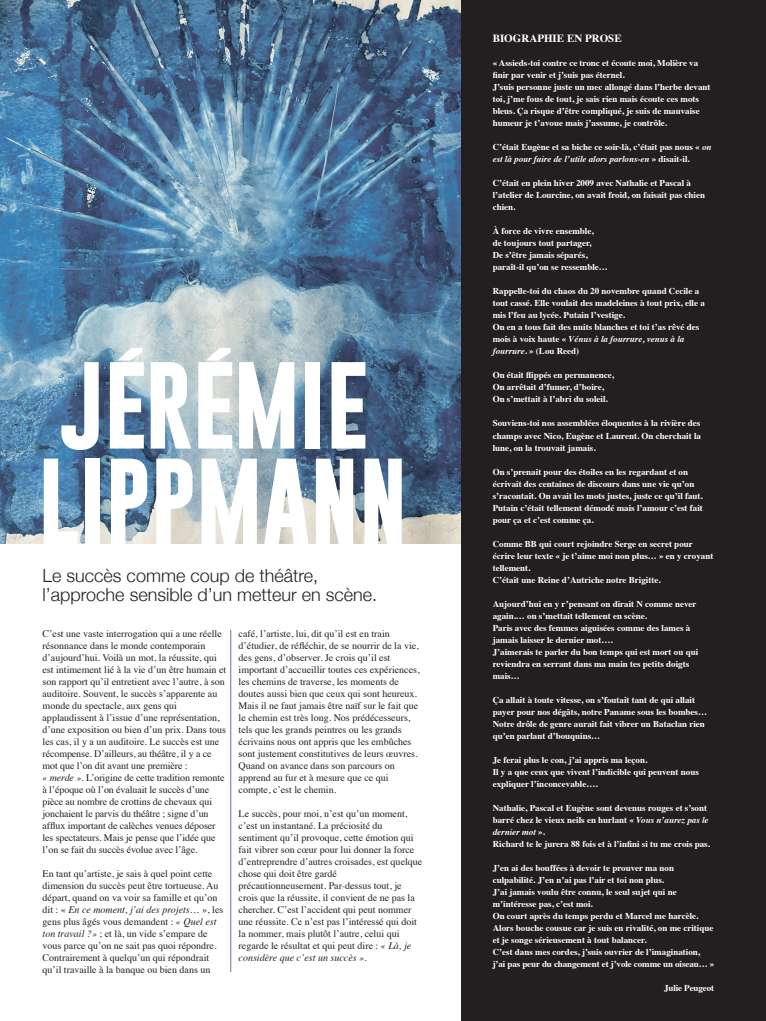
<style>
.page{position:relative;width:766px;height:1021px;background:#fff}
.page>*{position:absolute;margin:0;border:0;box-sizing:border-box;transform-origin:0 0}
.t1{font:700 88.4px/96.5px "Gobold";color:#fff}
.t2{font:300 18px/19px "Helvetica Neue";color:#231f20}
.t3{font:700 11px "Times";color:#fff}
.t4{font:10px/12px "Times";color:#231f20}
.t5{font:700 9px/12px "Times";color:#fff}
.s1{font-style:italic}
</style>
<div class="page">
<hr style="left:230px;top:629px;width:1px;height:342px;background:#637591">
<img style="left:0;top:0;width:461px;height:543px">
<div style="left:461px;top:0;width:304px;height:1020px;background:#231f20"></div>
<h1 class="t1" style="left:38px;top:357px;width:370px">JÉRÉMIE<br>LIPPMANN</h1>
<h2 class="t2" style="left:43px;top:565px;width:336px">Le succès comme coup de théâtre, l’approche sensible d’un metteur en scène.</h2>
<p class="t4" style="left:43px;top:627px;width:185px">C’est une vaste interrogation qui a une réelle résonnance dans le monde contemporain d’aujourd’hui. Voilà un mot, la réussite, qui est intimement lié à la vie d’un être humain et son rapport qu’il entretient avec l’autre, à son auditoire. Souvent, le succès s’apparente au monde du spectacle, aux gens qui applaudissent à l’issue d’une représentation, d’une exposition ou bien d’un prix. Dans tous les cas, il y a un auditoire. Le succès est une récompense. D’ailleurs, au théâtre, il y a ce mot que l’on dit avant une première :<br><span class="s1">« merde »</span>. L’origine de cette tradition remonte à l’époque où l’on évaluait le succès d’une pièce au nombre de crottins de chevaux qui jonchaient le parvis du théâtre ; signe d’un afflux important de calèches venues déposer les spectateurs. Mais je pense que l’idée que l’on se fait du succès évolue avec l’âge.</p>
<p class="t4" style="left:43px;top:867px;width:182px">En tant qu’artiste, je sais à quel point cette dimension du succès peut être tortueuse. Au départ, quand on va voir sa famille et qu’on dit : « <span class="s1">En ce moment, j’ai des projets</span>… », les gens plus âgés vous demandent : <span class="s1">« Quel est ton travail ?»</span> ; et là, un vide s’empare de vous parce qu’on ne sait pas quoi répondre.<br>Contrairement à quelqu’un qui répondrait qu’il travaille à la banque ou bien dans un</p>
<p class="t4" style="left:238px;top:627px;width:182px">café, l’artiste, lui, dit qu’il est en train d’étudier, de réfléchir, de se nourrir de la vie, des gens, d’observer. Je crois qu’il est important d’accueillir toutes ces expériences, les chemins de traverse, les moments de doutes aussi bien que ceux qui sont heureux.<br>Mais il ne faut jamais être naïf sur le fait que le chemin est très long. Nos prédécesseurs, tels que les grands peintres ou les grands écrivains nous ont appris que les embûches sont justement constitutives de leurs œuvres.<br>Quand on avance dans son parcours on apprend au fur et à mesure que ce qui compte, c’est le chemin.</p>
<p class="t4" style="left:238px;top:807px;width:185px">Le succès, pour moi, n’est qu’un moment, c’est un instantané. La préciosité du sentiment qu’il provoque, cette émotion qui fait vibrer son cœur pour lui donner la force d’entreprendre d’autres croisades, est quelque chose qui doit être gardé précautionneusement. Par-dessus tout, je crois que la réussite, il convient de ne pas la chercher. C’est l’accident qui peut nommer une réussite. Ce n’est pas l’intéressé qui doit la nommer, mais plutôt l’autre, celui qui regarde le résultat et qui peut dire : <span class="s1">« Là, je considère que c’est un succès ».</span></p>
<p class="t3" style="left:492px;top:28px;width:130px">BIOGRAPHIE EN PROSE</p>
<p class="t5" style="left:492px;top:56px;width:219px">« Assieds-toi contre ce tronc et écoute moi, Molière va finir par venir et j’suis pas éternel.<br>J’suis personne juste un mec allongé dans l’herbe devant toi, j’me fous de tout, je sais rien mais écoute ces mots bleus. Ça risque d’être compliqué, je suis de mauvaise humeur je t’avoue mais j’assume, je contrôle.</p>
<p class="t5" style="left:492px;top:140px;width:220px">C’était Eugène et sa biche ce soir-là, c’était pas nous « <span class="s1">on est là pour faire de l’utile alors parlons-en</span> » disait-il.</p>
<p class="t5" style="left:492px;top:176px;width:214px">C’était en plein hiver 2009 avec Nathalie et Pascal à l’atelier de Lourcine, on avait froid, on faisait pas chien chien.</p>
<p class="t5" style="left:492px;top:224px;width:117px">À force de vivre ensemble,<br>de toujours tout partager,<br>De s’être jamais séparés, paraît-il qu’on se ressemble…</p>
<p class="t5" style="left:492px;top:284px;width:213px">Rappelle-toi du chaos du 20 novembre quand Cecile a tout cassé. Elle voulait des madeleines à tout prix, elle a mis l’feu au lycée. Putain l’vestige.<br>On en a tous fait des nuits blanches et toi t’as rêvé des mois à voix haute « <span class="s1">Vénus à la fourrure, venus à la fourrure</span>. » (Lou Reed)</p>
<p class="t5" style="left:492px;top:368px;width:123px">On était flippés en permanence,<br>On arrêtait d’fumer, d’boire,<br>On s’mettait à l’abri du soleil.</p>
<p class="t5" style="left:492px;top:416px;width:210px;text-align:justify">Souviens-toi nos assemblées éloquentes à la rivière des champs avec Nico, Eugène et Laurent. On cherchait la lune, on la trouvait jamais.</p>
<p class="t5" style="left:492px;top:464px;width:212px">On s’prenait pour des étoiles en les regardant et on écrivait des centaines de discours dans une vie qu’on s’racontait. On avait les mots justes, juste ce qu’il faut.<br>Putain c’était tellement démodé mais l’amour c’est fait pour ça et c’est comme ça.</p>
<p class="t5" style="left:492px;top:536px;width:222px">Comme BB qui court rejoindre Serge en secret pour écrire leur texte « je t’aime moi non plus… » en y croyant tellement.<br>C’était une Reine d’Autriche notre Brigitte.</p>
<p class="t5" style="left:492px;top:596px;width:207px">Aujourd’hui en y r’pensant on dirait N comme never again.… on s’mettait tellement en scène.<br>Paris avec des femmes aiguisées comme des lames à jamais laisser le dernier mot….<br>J’aimerais te parler du bon temps qui est mort ou qui reviendra en serrant dans ma main tes petits doigts mais…</p>
<p class="t5" style="left:492px;top:692px;width:216px">Ça allait à toute vitesse, on s’foutait tant de qui allait payer pour nos dégâts, notre Paname sous les bombes… Notre drôle de genre aurait fait vibrer un Bataclan rien qu’en parlant d’bouquins…</p>
<p class="t5" style="left:492px;top:752px;width:208px">Je ferai plus le con, j’ai appris ma leçon.<br>Il y a que ceux que vivent l’indicible qui peuvent nous expliquer l’inconcevable….</p>
<p class="t5" style="left:492px;top:800px;width:219px">Nathalie, Pascal et Eugène sont devenus rouges et s’sont barré chez le vieux neils en hurlant « <span class="s1">Vous n’aurez pas le dernier mot</span> ».<br>Richard te le jurera 88 fois et à l’infini si tu me crois pas.</p>
<p class="t5" style="left:492px;top:860px;width:223px">J’en ai des bouffées à devoir te prouver ma non culpabilité. J’en n’ai pas l’air et toi non plus.<br>J’ai jamais voulu être connu, le seul sujet qui ne m’intéresse pas, c’est moi.<br>On court après du temps perdu et Marcel me harcèle.<br>Alors bouche cousue car je suis en rivalité, on me critique et je songe sérieusement à tout balancer.<br>C’est dans mes cordes, j’suis ouvrier de l’imagination, j’ai pas peur du changement et j’vole comme un oiseau… »</p>
<p class="t5" style="left:663px;top:980px;width:52px">Julie Peugeot</p>
</div>
